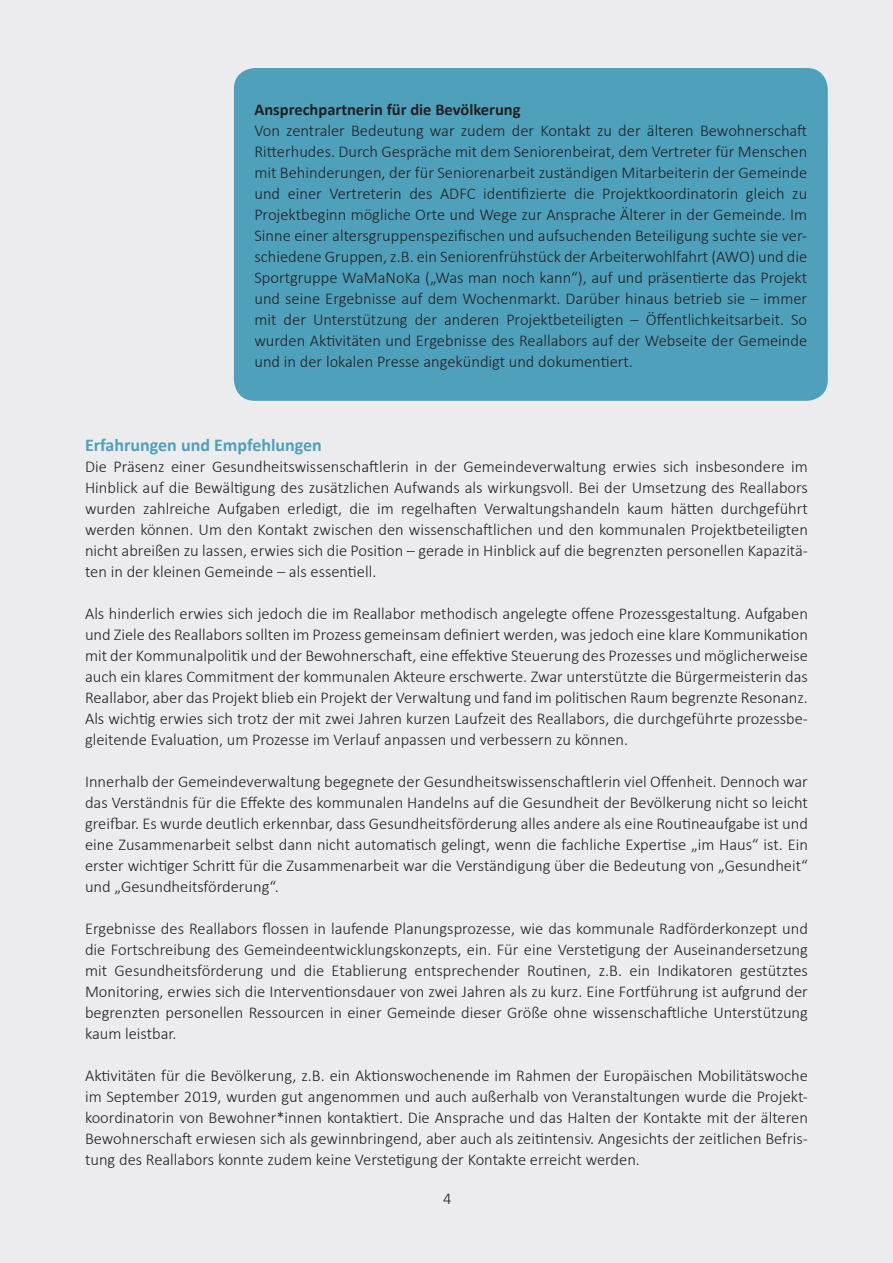
<style>
.page{position:relative;width:893px;height:1263px;background:#ececee}
.page>*{position:absolute;margin:0;border:0;box-sizing:border-box;transform-origin:0 0}
.t1{font:700 18px "Calibri";color:#4ea0bb}
.t2{font:300 16.5px/21px "Calibri";color:#231f20;text-align:justify}
.t3{font:700 16.5px "Calibri";color:#231f20}
</style>
<div class="page">
<div style="left:234px;top:68px;width:594px;height:333px;background:#4ea0bb;border-radius:21px"></div>
<p class="t3" style="left:254px;top:97px;width:268px">Ansprechpartnerin für die Bevölkerung</p>
<p class="t2" style="left:254px;top:119px;width:554px">Von zentraler Bedeutung war zudem der Kontakt zu der älteren Bewohnerschaft Ritterhudes. Durch Gespräche mit dem Seniorenbeirat, dem Vertreter für Menschen mit Behinderungen, der für Seniorenarbeit zuständigen Mitarbeiterin der Gemeinde und einer Vertreterin des ADFC identifizierte die Projektkoordinatorin gleich zu Projektbeginn mögliche Orte und Wege zur Ansprache Älterer in der Gemeinde. Im Sinne einer altersgruppenspezifischen und aufsuchenden Beteiligung suchte sie ver&shy;schiedene Gruppen, z.B. ein Seniorenfrühstück der Arbeiterwohlfahrt (AWO) und die Sportgruppe WaMaNoKa („Was man noch kann“), auf und präsentierte das Projekt und seine Ergebnisse auf dem Wochenmarkt. Darüber hinaus betrieb sie – immer mit der Unterstützung der anderen Projektbeteiligten – Öffentlichkeitsarbeit. So wurden Aktivitäten und Ergebnisse des Reallabors auf der Webseite der Gemeinde und in der lokalen Presse angekündigt und dokumentiert.</p>
<p class="t1" style="left:85px;top:432px;width:238px">Erfahrungen und Empfehlungen</p>
<p class="t2" style="left:85px;top:455px;width:724px">Die Präsenz einer Gesundheitswissenschaftlerin in der Gemeindeverwaltung erwies sich insbesondere im Hinblick auf die Bewältigung des zusätzlichen Aufwands als wirkungsvoll. Bei der Umsetzung des Reallabors wurden zahlreiche Aufgaben erledigt, die im regelhaften Verwaltungshandeln kaum hätten durchgeführt werden können. Um den Kontakt zwischen den wissenschaftlichen und den kommunalen Projektbeteiligten nicht abreißen zu lassen, erwies sich die Position – gerade in Hinblick auf die begrenzten personellen Kapazitä&shy;ten in der kleinen Gemeinde – als essentiell.</p>
<p class="t2" style="left:85px;top:602px;width:724px">Als hinderlich erwies sich jedoch die im Reallabor methodisch angelegte offene Prozessgestaltung. Aufgaben und Ziele des Reallabors sollten im Prozess gemeinsam definiert werden, was jedoch eine klare Kommunikation mit der Kommunalpolitik und der Bewohnerschaft, eine effektive Steuerung des Prozesses und möglicherweise auch ein klares Commitment der kommunalen Akteure erschwerte. Zwar unterstützte die Bürgermeisterin das Reallabor, aber das Projekt blieb ein Projekt der Verwaltung und fand im politischen Raum begrenzte Resonanz.<br>Als wichtig erwies sich trotz der mit zwei Jahren kurzen Laufzeit des Reallabors, die durchgeführte prozessbe&shy;gleitende Evaluation, um Prozesse im Verlauf anpassen und verbessern zu können.</p>
<p class="t2" style="left:85px;top:770px;width:724px">Innerhalb der Gemeindeverwaltung begegnete der Gesundheitswissenschaftlerin viel Offenheit. Dennoch war das Verständnis für die Effekte des kommunalen Handelns auf die Gesundheit der Bevölkerung nicht so leicht greifbar. Es wurde deutlich erkennbar, dass Gesundheitsförderung alles andere als eine Routineaufgabe ist und eine Zusammenarbeit selbst dann nicht automatisch gelingt, wenn die fachliche Expertise „im Haus“ ist. Ein erster wichtiger Schritt für die Zusammenarbeit war die Verständigung über die Bedeutung von „Gesundheit“ und „Gesundheitsförderung“.</p>
<p class="t2" style="left:85px;top:917px;width:724px">Ergebnisse des Reallabors flossen in laufende Planungsprozesse, wie das kommunale Radförderkonzept und die Fortschreibung des Gemeindeentwicklungskonzepts, ein. Für eine Verstetigung der Auseinandersetzung mit Gesundheitsförderung und die Etablierung entsprechender Routinen, z.B. ein Indikatoren gestütztes Monitoring, erwies sich die Interventionsdauer von zwei Jahren als zu kurz. Eine Fortführung ist aufgrund der begrenzten personellen Ressourcen in einer Gemeinde dieser Größe ohne wissenschaftliche Unterstützung kaum leistbar.</p>
<p class="t2" style="left:85px;top:1064px;width:724px">Aktivitäten für die Bevölkerung, z.B. ein Aktionswochenende im Rahmen der Europäischen Mobilitätswoche im September 2019, wurden gut angenommen und auch außerhalb von Veranstaltungen wurde die Projekt&shy;koordinatorin von Bewohner*innen kontaktiert. Die Ansprache und das Halten der Kontakte mit der älteren Bewohnerschaft erwiesen sich als gewinnbringend, aber auch als zeitintensiv. Angesichts der zeitlichen Befris&shy;tung des Reallabors konnte zudem keine Verstetigung der Kontakte erreicht werden.</p>
<p class="t2" style="left:443px;top:1188px;width:10px">4</p>
</div>
